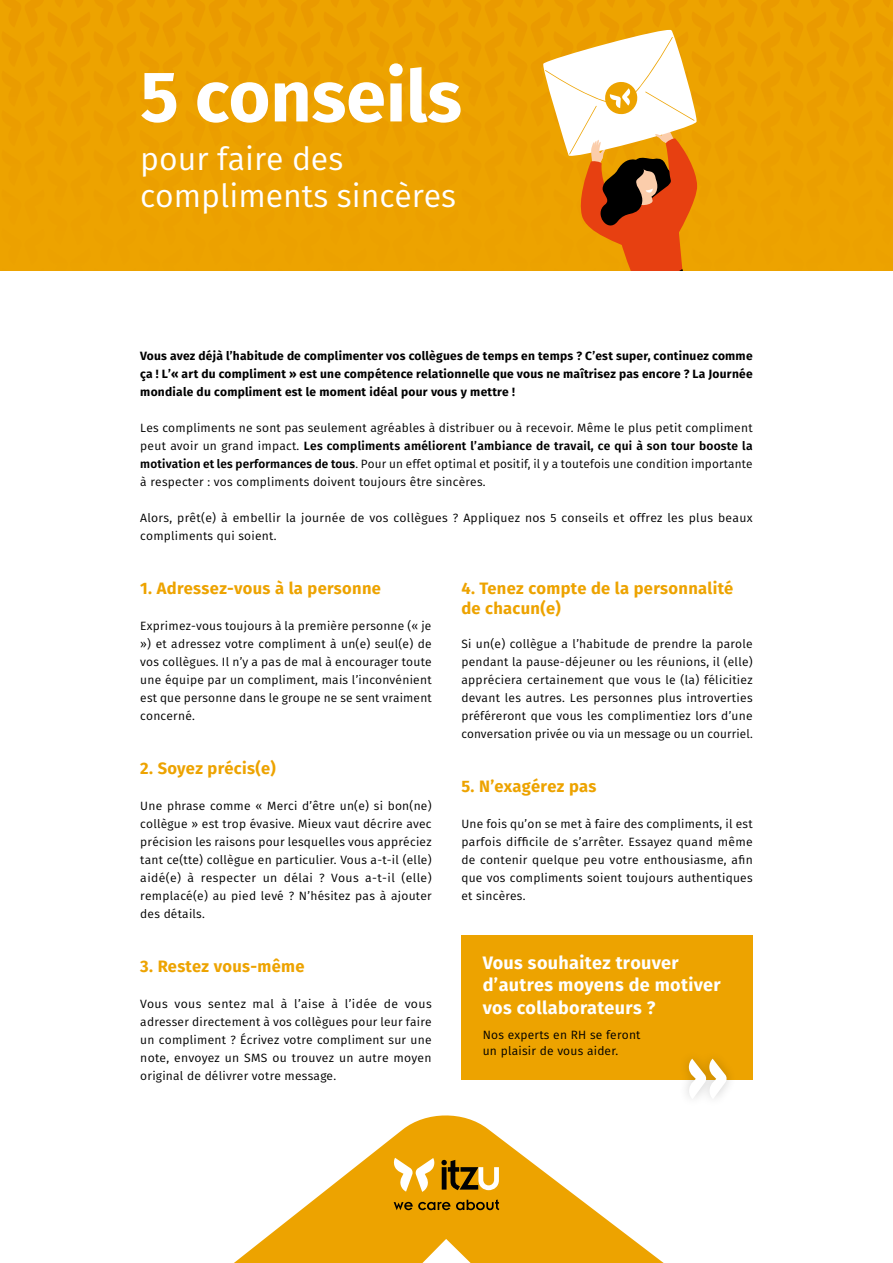
<style>
.page{position:relative;width:893px;height:1263px;background:#fff}
.page>*{position:absolute;margin:0;border:0;box-sizing:border-box;transform-origin:0 0}
.t1{font:700 71.55px "Fira Sans";color:#fff}
.t2{font:31.95px/37px "Fira Sans";color:#fff}
.t3{font:700 18px/22.5px "Fira Sans";letter-spacing:.02em;color:#fff}
.t4{font:700 16.5px/19.5px "Fira Sans";letter-spacing:.02em;color:#eda300}
.t5{font:12px/18px "Fira Sans";letter-spacing:.02em;color:#000;text-align:justify}
.t6{font:700 12px/18px "Fira Sans";letter-spacing:.02em;color:#000;text-align:justify}
.s1{font-weight:600}
</style>
<div class="page">
<div style="left:461px;top:935px;width:292px;height:144px;background:#eda300"></div>
<div style="left:678px;top:1049px;width:59px;height:60px;background:#000;opacity:.19"></div>
<svg style="left:689px;top:1059px;width:38px;height:40px"></svg>
<div style="left:0;top:0;width:893px;height:270px;background:#eda300"></div>
<svg style="left:543px;top:29px;width:155px;height:241px"></svg>
<svg style="left:234px;top:1115px;width:430px;height:148px;fill:#eda300"></svg>
<svg style="left:394px;top:1158px;width:41px;height:34px"></svg>
<svg style="left:441px;top:1160px;width:58px;height:30px;background:#a77e24"></svg>
<svg style="left:394px;top:1202px;width:56px;height:8px"></svg>
<svg style="left:456px;top:1199px;width:43px;height:11px"></svg>
<h1 class="t1" style="left:140px;top:46px;width:323px">5 conseils</h1>
<h2 class="t2" style="left:140px;top:140px;width:317px">pour faire des compliments sincères</h2>
<p class="t6" style="left:140px;top:347px;width:614px">Vous avez déjà l’habitude de complimenter vos collègues de temps en temps ? C’est super, continuez comme ça ! L’« art du compliment » est une compétence relationnelle que vous ne maîtrisez pas encore ? La Journée mondiale du compliment est le moment idéal pour vous y mettre !</p>
<p class="t5" style="left:140px;top:419px;width:614px">Les compliments ne sont pas seulement agréables à distribuer ou à recevoir. Même le plus petit compliment peut avoir un grand impact. <span class="s1">Les compliments améliorent l’ambiance de travail, ce qui à son tour booste la motivation et les performances de tous</span>. Pour un effet optimal et positif, il y a toutefois une condition importante à respecter : vos compliments doivent toujours être sincères.</p>
<p class="t5" style="left:140px;top:509px;width:614px">Alors, prêt(e) à embellir la journée de vos collègues ? Appliquez nos 5 conseils et offrez les plus beaux compliments qui soient.</p>
<h3 class="t4" style="left:140px;top:578px;width:242px">1. Adressez-vous à la personne</h3>
<p class="t5" style="left:140px;top:617px;width:293px">Exprimez-vous toujours à la première personne (« je ») et adressez votre compliment à un(e) seul(e) de vos collègues. Il n’y a pas de mal à encourager toute une équipe par un compliment, mais l’inconvénient est que personne dans le groupe ne se sent vraiment concerné.</p>
<h3 class="t4" style="left:140px;top:758px;width:137px">2. Soyez précis(e)</h3>
<p class="t5" style="left:140px;top:797px;width:293px">Une phrase comme « Merci d’être un(e) si bon(ne) collègue » est trop évasive. Mieux vaut décrire avec précision les raisons pour lesquelles vous appréciez tant ce(tte) collègue en particulier. Vous a-t-il (elle) aidé(e) à respecter un délai ? Vous a-t-il (elle) remplacé(e) au pied levé ? N’hésitez pas à ajouter des détails.</p>
<h3 class="t4" style="left:461px;top:578px;width:274px">4. Tenez compte de la personnalité de chacun(e)</h3>
<p class="t5" style="left:461px;top:635px;width:293px">Si un(e) collègue a l’habitude de prendre la parole pendant la pause-déjeuner ou les réunions, il (elle) appréciera certainement que vous le (la) félicitiez devant les autres. Les personnes plus introverties préféreront que vous les complimentiez lors d’une conversation privée ou via un message ou un courriel.</p>
<h3 class="t4" style="left:461px;top:776px;width:137px">5. N’exagérez pas</h3>
<p class="t5" style="left:461px;top:815px;width:293px">Une fois qu’on se met à faire des compliments, il est parfois difficile de s’arrêter. Essayez quand même de contenir quelque peu votre enthousiasme, afin que vos compliments soient toujours authentiques et sincères.</p>
<h3 class="t4" style="left:140px;top:956px;width:166px">3. Restez vous-même</h3>
<p class="t5" style="left:140px;top:995px;width:293px">Vous vous sentez mal à l’aise à l’idée de vous adresser directement à vos collègues pour leur faire un compliment ? Écrivez votre compliment sur une note, envoyez un SMS ou trouvez un autre moyen original de délivrer votre message.</p>
<h3 class="t3" style="left:483px;top:951px;width:240px">Vous souhaitez trouver d’autres moyens de motiver vos collaborateurs ?</h3>
<p class="t5" style="left:483px;top:1026px;width:159px;line-height:16.5px">Nos experts en RH se feront un plaisir de vous aider.</p>
</div>
